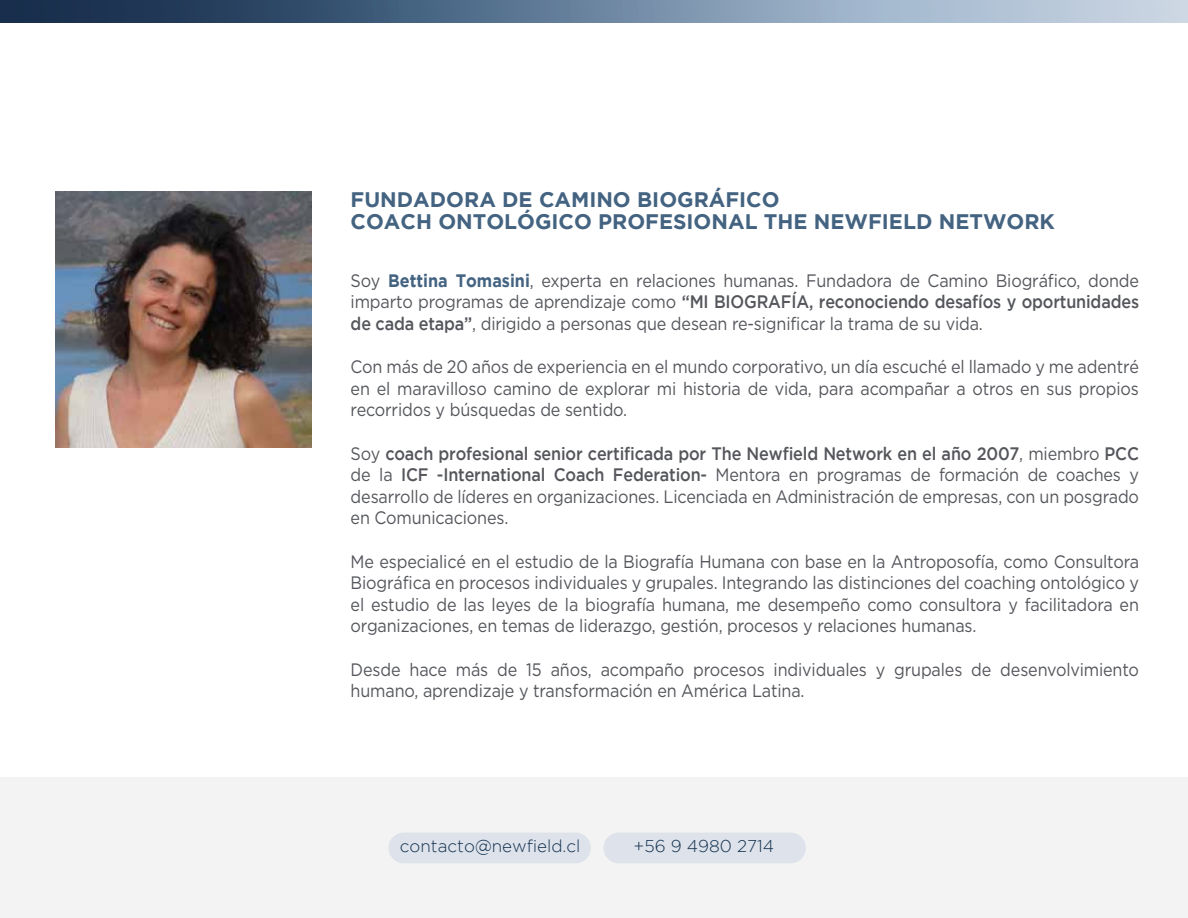
<style>
.page{position:relative;width:1188px;height:918px;background:#fff}
.page>*{position:absolute;margin:0;border:0;box-sizing:border-box;transform-origin:0 0}
.t1{font:700 21px/22px "Gotham";color:#436381}
.t2{font:18px/21.6px "Gotham";letter-spacing:-.01em;color:#54565b;text-align:justify;scale:.9 1}
.t3{font:300 17.1px "Gotham";color:#13314e}
.s1{font-weight:700;color:#436381}
.s2{font-weight:500}
</style>
<div class="page">
<div style="left:0;top:777px;width:1188px;height:141px;background:#ededed"></div>
<svg style="left:0;top:0;width:1188px;height:23px;background:#6b829b"></svg>
<div style="left:388px;top:833px;width:203px;height:30px;background:#dde2eb;border-radius:15px"></div>
<div style="left:603px;top:833px;width:203px;height:30px;background:#dde2eb;border-radius:15px"></div>
<img style="left:56px;top:192px;width:255px;height:255px">
<p class="t1" style="left:351px;top:188px;width:706px">FUNDADORA DE CAMINO BIOGRÁFICO<br>COACH ONTOLÓGICO PROFESIONAL THE NEWFIELD NETWORK</p>
<p class="t2" style="left:351px;top:269px;width:878px">Soy <span class="s1">Bettina Tomasini</span>, experta en relaciones humanas. Fundadora de Camino Biográfico, donde imparto programas de aprendizaje como <span class="s2">“MI BIOGRAFÍA, reconociendo desafíos y oportunidades de cada etapa”</span>, dirigido a personas que desean re-significar la trama de su vida.</p>
<p class="t2" style="left:351px;top:356px;width:878px">Con más de 20 años de experiencia en el mundo corporativo, un día escuché el llamado y me adentré en el maravilloso camino de explorar mi historia de vida, para acompañar a otros en sus propios recorridos y búsquedas de sentido.</p>
<p class="t2" style="left:351px;top:442px;width:878px">Soy <span class="s2">coach profesional senior certificada por The Newfield Network en el año 2007</span>, miembro <span class="s2">PCC </span>de la <span class="s2">ICF -International Coach Federation-</span> Mentora en programas de formación de coaches y desarrollo de líderes en organizaciones. Licenciada en Administración de empresas, con un posgrado en Comunicaciones.</p>
<p class="t2" style="left:351px;top:550px;width:878px">Me especialicé en el estudio de la Biografía Humana con base en la Antroposofía, como Consultora Biográfica en procesos individuales y grupales. Integrando las distinciones del coaching ontológico y el estudio de las leyes de la biografía humana, me desempeño como consultora y facilitadora en organizaciones, en temas de liderazgo, gestión, procesos y relaciones humanas.</p>
<p class="t2" style="left:351px;top:658px;width:878px">Desde hace más de 15 años, acompaño procesos individuales y grupales de desenvolvimiento humano, aprendizaje y transformación en América Latina.</p>
<p class="t3" style="left:400px;top:837px;width:182px">contacto@newfield.cl</p>
<p class="t3" style="left:634px;top:837px;width:142px">+56 9 4980 2714</p>
</div>
